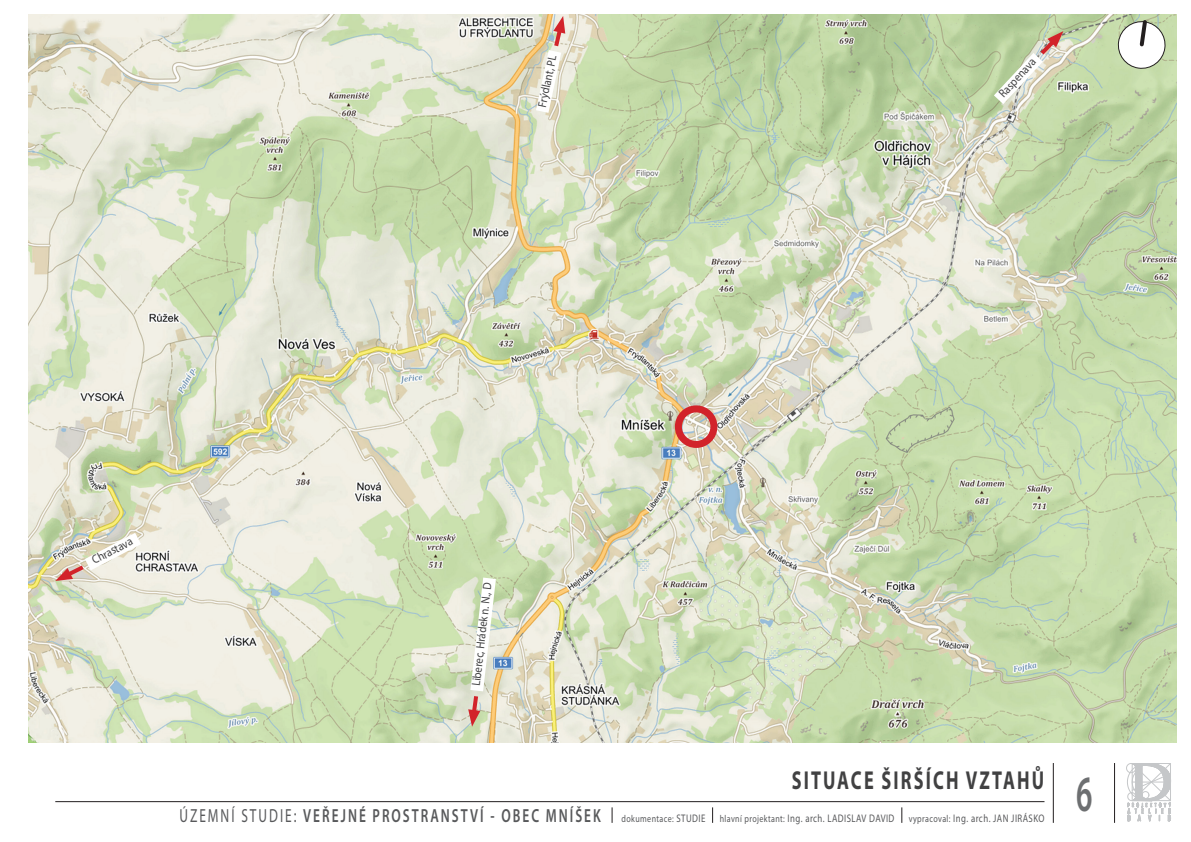
<style>
.page{position:relative;width:1191px;height:842px;background:#fff}
.page>*{position:absolute;margin:0;border:0;box-sizing:border-box;transform-origin:0 0}
.t1{font:600 51px "Myriad Pro";color:#6d6f71;scale:.6 1}
.NADPIS_STRANY{font:700 26px "Myriad Pro";letter-spacing:.12em;color:#414142;scale:.7 1}
.t2{font:600 19px "Myriad Pro";letter-spacing:.15em;color:#58595b;scale:.7 1}
.t3{font:12px "Myriad Pro";color:#414142;scale:.9 1}
.t4{font:11px "Myriad Pro";letter-spacing:.05em;color:#58595b;scale:.8 1}
.s1{font-weight:400}
.s2{font-weight:400;font-size:10px}
.s3{font-weight:400;font-size:11px}
.s4{font-size:10px}
</style>
<div class="page">
<hr style="left:55px;top:801px;width:989px;height:1px;background:#231f20">
<hr style="left:1114px;top:763px;width:1px;height:60px;background:#231f20">
<hr style="left:1053px;top:763px;width:1px;height:60px;background:#231f20">
<svg style="left:1126px;top:763px;width:45px;height:58px"></svg>
<svg style="left:712px;top:807px;width:1px;height:16px"></svg>
<svg style="left:901px;top:807px;width:1px;height:16px"></svg>
<svg style="left:612px;top:807px;width:1px;height:16px"></svg>
<img style="left:28px;top:14px;width:1148px;height:729px">
<svg style="left:536px;top:16px;width:29px;height:97px"></svg>
<svg style="left:994px;top:31px;width:69px;height:73px"></svg>
<div style="left:675px;top:405px;width:42px;height:43px;border:7px solid #d2232a;border-radius:50%"></div>
<svg style="left:468px;top:578px;width:28px;height:149px"></svg>
<svg style="left:55px;top:533px;width:86px;height:49px"></svg>
<svg style="left:1115px;top:18px;width:52px;height:52px"></svg>
<p class="t3" style="left:534px;top:105px;width:60px;rotate:-78deg">Frýdlant, PL</p>
<p class="t3" style="left:995px;top:90px;width:55px;rotate:-47deg">Raspenava</p>
<p class="t3" style="left:89px;top:554px;width:51px;rotate:-28deg">Chrastava</p>
<p class="t3" style="left:468px;top:685px;width:117px;rotate:-83deg">Liberec, Hrádek n. N., D</p>
<p class="NADPIS_STRANY" style="left:791px;top:763px;width:362px">SITUACE ŠIRŠÍCH VZTAHŮ</p>
<h3 class="t2" style="left:179px;top:804px;width:753px"><span class="s1">ÚZEMNÍ STUDIE:</span> VEŘEJNÉ PROSTRANSTVÍ - OBEC MNÍŠEK <span class="s2">dokumentace:</span> <span class="s3">STUDIE</span></h3>
<p class="t4" style="left:719px;top:812px;width:220px"><span class="s4">hlavní projektant:</span> Ing. arch. LADISLAV DAVID</p>
<p class="t4" style="left:908px;top:812px;width:171px"><span class="s4">vypracoval:</span> Ing. arch. JAN JIRÁSKO</p>
<h1 class="t1" style="left:1076px;top:762px;width:29px">6</h1>
</div>
